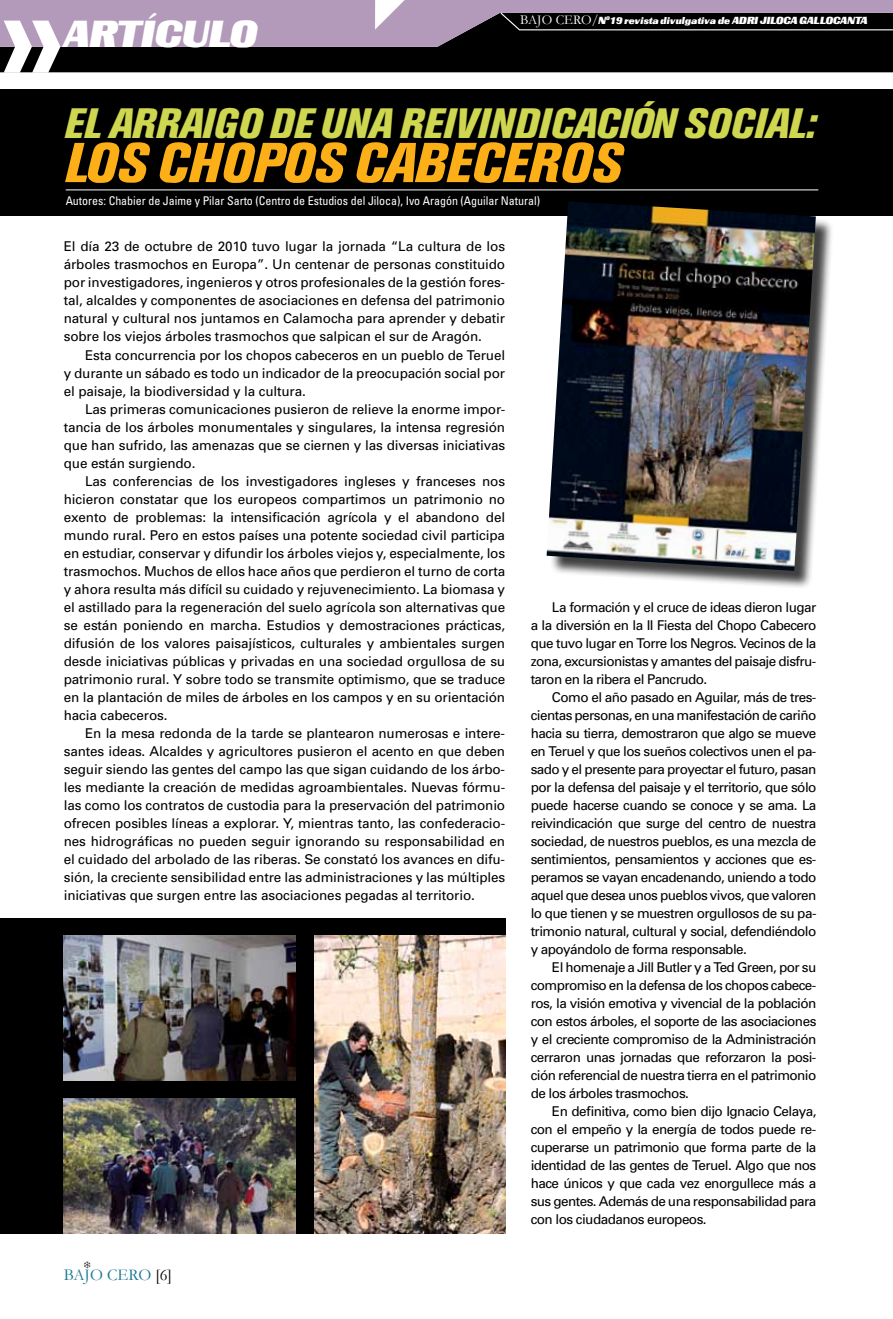
<style>
.page{position:relative;width:893px;height:1319px;background:#fff}
.page>*{position:absolute;margin:0;border:0;box-sizing:border-box;transform-origin:0 0}
.t1{font:italic 800 55.5px "Akzidenz Grotesk Condensed BQ";color:#fcaf17;scale:1.05 1}
.t2{font:italic 800 42px "Akzidenz Grotesk Condensed BQ";color:#ced74f;scale:1.05 1}
.t3{font:33px "Airline";color:#fff}
.t4{font:16.5px "Garamond";color:#1b7693}
.t5{font:13.5px "Univers";letter-spacing:-.01em;color:#000}
.t6{font:13.5px "Univers";letter-spacing:-.04em;color:#000}
.t7{font:13.5px "Garamond";color:#fff}
.t8{font:condensed 12px "Univers LT";letter-spacing:-.005em;color:#fff}
.t9{font:9px "Airline";color:#fff}
.t10{font:4.5px "Airline";color:#fff}
.s1{font-family:"Airline";font-size:9px}
.s2{color:#000}
</style>
<div class="page">
<svg style="left:84px;top:1261px;width:6px;height:7px"></svg>
<svg style="left:0;top:0;width:893px;height:73px;background:#544a57"></svg>
<div style="left:0;top:917px;width:505px;height:316px;background:#000"></div>
<div style="left:0;top:89px;width:892px;height:126px;background:#000"></div>
<hr style="left:66px;top:189px;width:752px;height:1px;background:#fff">
<div style="left:549px;top:204px;width:285px;height:385px;background:#000;opacity:.75"></div>
<img style="left:547px;top:201px;width:269px;height:370px">
<img style="left:315px;top:935px;width:190px;height:298px">
<img style="left:64px;top:1098px;width:231px;height:135px">
<img style="left:64px;top:935px;width:231px;height:144px">
<h3 class="t3" style="left:64px;top:8px;width:195px">ARTÍCULO</h3>
<p class="t7" style="left:520px;top:11px;width:87px">BAJO CERO/<span class="s1">N</span></p>
<p class="t10" style="left:606px;top:14px;width:5px">O</p>
<p class="t9" style="left:610px;top:14px;width:259px">19 revista divulgativa de ADRI JILOCA GALLOCANTA</p>
<p class="t2" style="left:64px;top:101px;width:718px">EL ARRAIGO DE UNA REIVINDICACIÓN SOCIAL:</p>
<p class="t1" style="left:64px;top:132px;width:532px">LOS CHOPOS CABECEROS</p>
<p class="t8" style="left:66px;top:193px;width:476px">Autores: Chabier de Jaime y Pilar Sarto (Centro de Estudios del Jiloca), Ivo Aragón (Aguilar Natural)</p>
<p class="t5" style="left:64px;top:238px;width:443px">El día 23 de octubre de 2010 tuvo lugar la jornada “La cultura de los</p>
<p class="t5" style="left:64px;top:256px;width:443px">árboles trasmochos en Europa”. Un centenar de personas constituido</p>
<p class="t5" style="left:64px;top:274px;width:443px">por investigadores, ingenieros y otros profesionales de la gestión fores-</p>
<p class="t5" style="left:64px;top:292px;width:443px">tal, alcaldes y componentes de asociaciones en defensa del patrimonio</p>
<p class="t5" style="left:64px;top:310px;width:443px">natural y cultural nos juntamos en Calamocha para aprender y debatir</p>
<p class="t5" style="left:64px;top:328px;width:420px">sobre los viejos árboles trasmochos que salpican el sur de Aragón.</p>
<p class="t5" style="left:85px;top:346px;width:422px">Esta concurrencia por los chopos cabeceros en un pueblo de Teruel</p>
<p class="t5" style="left:64px;top:364px;width:443px">y durante un sábado es todo un indicador de la preocupación social por</p>
<p class="t5" style="left:64px;top:382px;width:244px">el paisaje, la biodiversidad y la cultura.</p>
<p class="t5" style="left:85px;top:400px;width:422px">Las primeras comunicaciones pusieron de relieve la enorme impor-</p>
<p class="t5" style="left:64px;top:418px;width:443px">tancia de los árboles monumentales y singulares, la intensa regresión</p>
<p class="t5" style="left:64px;top:436px;width:443px">que han sufrido, las amenazas que se ciernen y las diversas iniciativas</p>
<p class="t5" style="left:64px;top:454px;width:133px">que están surgiendo.</p>
<p class="t5" style="left:85px;top:472px;width:422px">Las conferencias de los investigadores ingleses y franceses nos</p>
<p class="t5" style="left:64px;top:490px;width:443px">hicieron constatar que los europeos compartimos un patrimonio no</p>
<p class="t5" style="left:64px;top:508px;width:443px">exento de problemas: la intensificación agrícola y el abandono del</p>
<p class="t5" style="left:64px;top:526px;width:443px">mundo rural. Pero en estos países una potente sociedad civil participa</p>
<p class="t5" style="left:64px;top:544px;width:443px">en estudiar, conservar y difundir los árboles viejos y, especialmente, los</p>
<p class="t5" style="left:64px;top:562px;width:443px">trasmochos. Muchos de ellos hace años que perdieron el turno de corta</p>
<p class="t5" style="left:64px;top:580px;width:443px">y ahora resulta más difícil su cuidado y rejuvenecimiento. La biomasa y</p>
<p class="t5" style="left:64px;top:598px;width:443px">el astillado para la regeneración del suelo agrícola son alternativas que</p>
<p class="t5" style="left:64px;top:616px;width:443px">se están poniendo en marcha. Estudios y demostraciones prácticas,</p>
<p class="t5" style="left:64px;top:634px;width:443px">difusión de los valores paisajísticos, culturales y ambientales surgen</p>
<p class="t5" style="left:64px;top:652px;width:443px">desde iniciativas públicas y privadas en una sociedad orgullosa de su</p>
<p class="t5" style="left:64px;top:670px;width:443px">patrimonio rural. Y sobre todo se transmite optimismo, que se traduce</p>
<p class="t5" style="left:64px;top:688px;width:443px">en la plantación de miles de árboles en los campos y en su orientación</p>
<p class="t5" style="left:64px;top:706px;width:105px">hacia cabeceros.</p>
<p class="t5" style="left:85px;top:724px;width:422px">En la mesa redonda de la tarde se plantearon numerosas e intere-</p>
<p class="t5" style="left:64px;top:742px;width:443px">santes ideas. Alcaldes y agricultores pusieron el acento en que deben</p>
<p class="t5" style="left:64px;top:760px;width:443px">seguir siendo las gentes del campo las que sigan cuidando de los árbo-</p>
<p class="t5" style="left:64px;top:778px;width:443px">les mediante la creación de medidas agroambientales. Nuevas fórmu-</p>
<p class="t5" style="left:64px;top:796px;width:443px">las como los contratos de custodia para la preservación del patrimonio</p>
<p class="t5" style="left:64px;top:814px;width:443px">ofrecen posibles líneas a explorar. Y, mientras tanto, las confederacio-</p>
<p class="t5" style="left:64px;top:832px;width:443px">nes hidrográficas no pueden seguir ignorando su responsabilidad en</p>
<p class="t5" style="left:64px;top:850px;width:443px">el cuidado del arbolado de las riberas. Se constató los avances en difu-</p>
<p class="t5" style="left:64px;top:868px;width:443px">sión, la creciente sensibilidad entre las administraciones y las múltiples</p>
<p class="t5" style="left:64px;top:886px;width:413px">iniciativas que surgen entre las asociaciones pegadas al territorio.</p>
<p class="t4" style="left:64px;top:1263px;width:110px">BAJO CERO <span class="s2">[6]</span></p>
<p class="t6" style="left:552px;top:598px;width:266px">La formación y el cruce de ideas dieron lugar</p>
<p class="t6" style="left:531px;top:616px;width:287px">a la diversión en la II Fiesta del Chopo Cabecero</p>
<p class="t6" style="left:531px;top:634px;width:287px">que tuvo lugar en Torre los Negros. Vecinos de la</p>
<p class="t6" style="left:531px;top:652px;width:287px">zona, excursionistas y amantes del paisaje disfru-</p>
<p class="t6" style="left:531px;top:670px;width:178px">taron en la ribera el Pancrudo.</p>
<p class="t6" style="left:552px;top:688px;width:266px">Como el año pasado en Aguilar, más de tres-</p>
<p class="t6" style="left:531px;top:706px;width:287px">cientas personas, en una manifestación de cariño</p>
<p class="t6" style="left:531px;top:724px;width:287px">hacia su tierra, demostraron que algo se mueve</p>
<p class="t6" style="left:531px;top:742px;width:287px">en Teruel y que los sueños colectivos unen el pa-</p>
<p class="t6" style="left:531px;top:760px;width:287px">sado y el presente para proyectar el futuro, pasan</p>
<p class="t6" style="left:531px;top:778px;width:287px">por la defensa del paisaje y el territorio, que sólo</p>
<p class="t6" style="left:531px;top:796px;width:287px">puede hacerse cuando se conoce y se ama. La</p>
<p class="t6" style="left:531px;top:814px;width:287px">reivindicación que surge del centro de nuestra</p>
<p class="t6" style="left:531px;top:832px;width:287px">sociedad, de nuestros pueblos, es una mezcla de</p>
<p class="t6" style="left:531px;top:850px;width:287px">sentimientos, pensamientos y acciones que es-</p>
<p class="t6" style="left:531px;top:868px;width:287px">peramos se vayan encadenando, uniendo a todo</p>
<p class="t6" style="left:531px;top:886px;width:287px">aquel que desea unos pueblos vivos, que valoren</p>
<p class="t6" style="left:531px;top:904px;width:287px">lo que tienen y se muestren orgullosos de su pa-</p>
<p class="t6" style="left:531px;top:922px;width:287px">trimonio natural, cultural y social, defendiéndolo</p>
<p class="t6" style="left:531px;top:940px;width:218px">y apoyándolo de forma responsable.</p>
<p class="t6" style="left:552px;top:958px;width:266px">El homenaje a Jill Butler y a Ted Green, por su</p>
<p class="t6" style="left:531px;top:976px;width:287px">compromiso en la defensa de los chopos cabece-</p>
<p class="t6" style="left:531px;top:994px;width:287px">ros, la visión emotiva y vivencial de la población</p>
<p class="t6" style="left:531px;top:1012px;width:287px">con estos árboles, el soporte de las asociaciones</p>
<p class="t6" style="left:531px;top:1030px;width:287px">y el creciente compromiso de la Administración</p>
<p class="t6" style="left:531px;top:1048px;width:287px">cerraron unas jornadas que reforzaron la posi-</p>
<p class="t6" style="left:531px;top:1066px;width:287px">ción referencial de nuestra tierra en el patrimonio</p>
<p class="t6" style="left:531px;top:1084px;width:160px">de los árboles trasmochos.</p>
<p class="t6" style="left:552px;top:1102px;width:266px">En definitiva, como bien dijo Ignacio Celaya,</p>
<p class="t6" style="left:531px;top:1120px;width:287px">con el empeño y la energía de todos puede re-</p>
<p class="t6" style="left:531px;top:1138px;width:287px">cuperarse un patrimonio que forma parte de la</p>
<p class="t6" style="left:531px;top:1156px;width:287px">identidad de las gentes de Teruel. Algo que nos</p>
<p class="t6" style="left:531px;top:1174px;width:287px">hace únicos y que cada vez enorgullece más a</p>
<p class="t6" style="left:531px;top:1192px;width:287px">sus gentes. Además de una responsabilidad para</p>
<p class="t6" style="left:531px;top:1210px;width:177px">con los ciudadanos europeos.</p>
</div>
